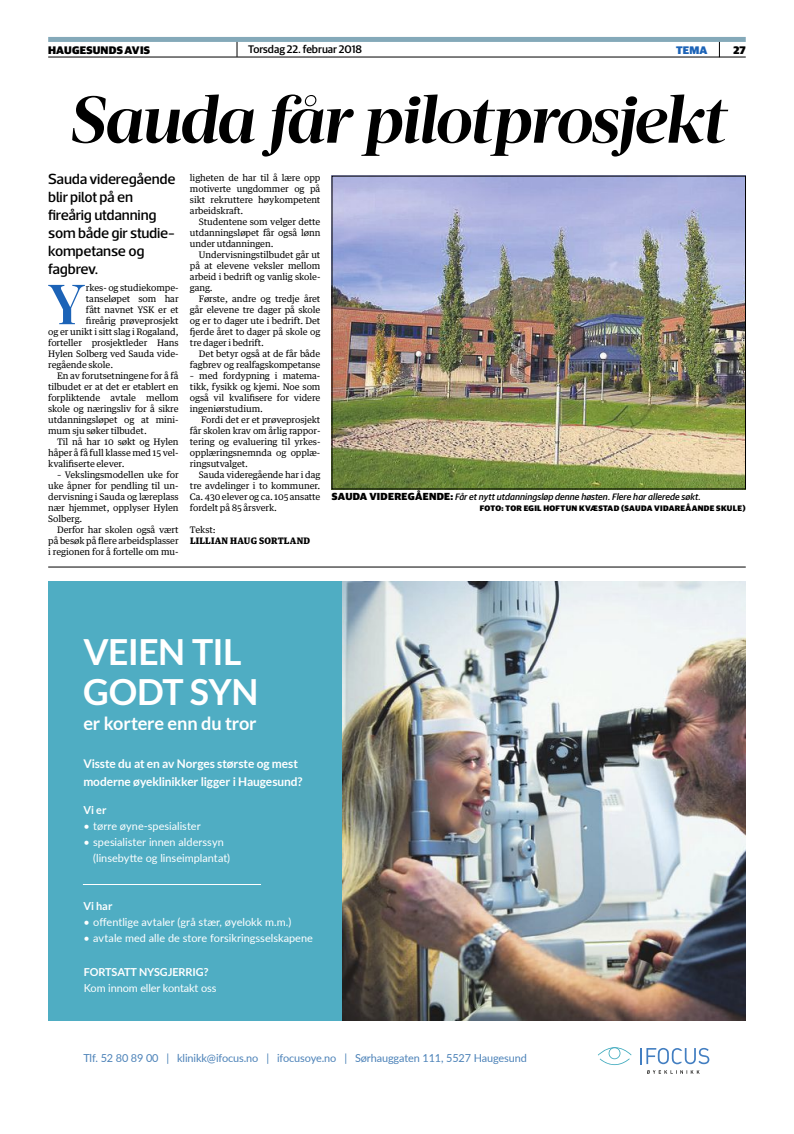
<style>
.page{position:relative;width:794px;height:1134px;background:#fff}
.page>*{position:absolute;margin:0;border:0;box-sizing:border-box;transform-origin:0 0}
.t1{font:italic 700 66px "Acta Headline";letter-spacing:-.04em;color:#000}
.t2{font:700 56.1px "Acta Headline";color:#1c63b7}
.t3{font:700 36px/40px "Lato";letter-spacing:-.015em;color:#fff}
.t4{font:700 18.3px "Lato";letter-spacing:-.01em;color:#fff}
.t5{font:500 15px/18px "Acto";letter-spacing:-.015em;color:#000}
.t6{font:700 12px/18px "Lato";letter-spacing:-.005em;color:#fff}
.t7{font:11px/16px "Lato";color:#fff}
.t8{font:11px "Lato";letter-spacing:-.01em;color:#4c82b8}
.t9{font:700 11px "Lato";letter-spacing:-.01em;color:#fff}
.t10{font:500 11px "Guardian Sans";color:#000}
.t11{font:900 11px "Guardian Sans";letter-spacing:.02em;color:#000}
.t12{font:900 11px "Guardian Sans";color:#1c63b7}
.t13{font:italic 500 9.3px "Guardian Sans";letter-spacing:.005em;color:#000}
.t14{font:9px/11px "Guardian Text Egyp";letter-spacing:-.01em;color:#000;text-align:justify}
.t15{font:900 9px "Guardian Text Egyp";letter-spacing:.025em;color:#000}
.t16{font:900 8px "Guardian Sans";letter-spacing:.04em;color:#000}
.s1{font-weight:900;font-style:normal;font-size:10.2px}
</style>
<div class="page">
<div style="left:48px;top:581px;width:298px;height:440px;background:#4fadc3"></div>
<img style="left:343px;top:581px;width:402px;height:440px">
<hr style="left:83px;top:884px;width:178px;height:1px;background:#fff">
<svg style="left:598px;top:1047px;width:33px;height:18px"></svg>
<svg style="left:640px;top:1048px;width:69px;height:16px"></svg>
<svg style="left:647px;top:1070px;width:52px;height:4px"></svg>
<svg style="left:237px;top:42px;width:1px;height:15px"></svg>
<svg style="left:719px;top:42px;width:1px;height:15px"></svg>
<hr style="left:48px;top:57px;width:697px;height:1px;background:#000">
<div style="left:48px;top:37px;width:697px;height:5px;background:#84a9b9"></div>
<img style="left:334px;top:178px;width:409px;height:309px">
<hr style="left:48px;top:567px;width:697px;height:1px;background:#000">
<p class="t11" style="left:48px;top:41px;width:103px">HAUGESUNDS AVIS</p>
<p class="t10" style="left:248px;top:41px;width:116px">Torsdag 22. februar 2018</p>
<p class="t12" style="left:676px;top:41px;width:33px">TEMA</p>
<p class="t11" style="left:733px;top:41px;width:14px">27</p>
<h1 class="t1" style="left:68px;top:81px;width:658px">Sauda får pilotprosjekt</h1>
<h3 class="t5" style="left:48px;top:170px;width:129px">Sauda videregående blir pilot på en fireårig utdanning som både gir studie&shy;kompetanse og fagbrev.</h3>
<h2 class="t2" style="left:48px;top:271px;width:39px">Y</h2>
<p class="t14" style="left:86px;top:282px;width:94px">rkes- og studiekompe-</p>
<p class="t14" style="left:86px;top:293px;width:94px">tanseløpet som har</p>
<p class="t14" style="left:86px;top:304px;width:94px">fått navnet YSK er et</p>
<p class="t14" style="left:86px;top:315px;width:94px">fireårig prøveprosjekt</p>
<p class="t14" style="left:48px;top:326px;width:132px">og er unikt i sitt slag i Rogaland,</p>
<p class="t14" style="left:48px;top:337px;width:132px">forteller prosjektleder Hans</p>
<p class="t14" style="left:48px;top:348px;width:132px">Hylen Solberg ved Sauda vide-</p>
<p class="t14" style="left:48px;top:359px;width:66px">regående skole.</p>
<p class="t14" style="left:57px;top:370px;width:123px">En av forutsetningene for å få</p>
<p class="t14" style="left:48px;top:381px;width:132px">tilbudet er at det er etablert en</p>
<p class="t14" style="left:48px;top:392px;width:132px">forpliktende avtale mellom</p>
<p class="t14" style="left:48px;top:403px;width:132px">skole og næringsliv for å sikre</p>
<p class="t14" style="left:48px;top:414px;width:132px">utdanningsløpet og at mini-</p>
<p class="t14" style="left:48px;top:425px;width:100px">mum sju søker tilbudet.</p>
<p class="t14" style="left:57px;top:436px;width:123px">Til nå har 10 søkt og Hylen</p>
<p class="t14" style="left:48px;top:446px;width:132px">håper å få full klasse med 15 vel-</p>
<p class="t14" style="left:48px;top:457px;width:78px">kvalifiserte elever.</p>
<p class="t14" style="left:48px;top:468px;width:132px;text-indent:9px">– Vekslingsmodellen uke for uke åpner for pendling til un&shy;dervisning i Sauda og læreplass nær hjemmet, opplyser Hylen Solberg.</p>
<p class="t14" style="left:48px;top:523px;width:132px;text-indent:9px">Derfor har skolen også vært på besøk på flere arbeidsplasser i regionen for å fortelle om mu-</p>
<p class="t14" style="left:190px;top:171px;width:132px">ligheten de har til å lære opp motiverte ungdommer og på sikt rekruttere høykompetent arbeidskraft.</p>
<p class="t14" style="left:190px;top:215px;width:132px;text-indent:9px">Studentene som velger dette utdanningsløpet får også lønn under utdanningen.</p>
<p class="t14" style="left:190px;top:248px;width:132px;text-indent:9px">Undervisningstilbudet går ut på at elevene veksler mellom arbeid i bedrift og vanlig skole&shy;gang.</p>
<p class="t14" style="left:190px;top:292px;width:132px;text-indent:9px">Første, andre og tredje året går elevene tre dager på skole og er to dager ute i bedrift. Det fjerde året to dager på skole og tre dager i bedrift.</p>
<p class="t14" style="left:190px;top:347px;width:132px;text-align:right">Det betyr også at de får både fagbrev og realfagskompetanse</p>
<p class="t14" style="left:190px;top:369px;width:132px">– med fordypning i matema&shy;tikk, fysikk og kjemi. Noe som også vil kvalifisere for videre ingeniørstudium.</p>
<p class="t14" style="left:190px;top:413px;width:132px;text-indent:11px">Fordi det er et prøveprosjekt får skolen krav om årlig rappor&shy;tering og evaluering til yrkes&shy;opplæringsnemnda og opplæ&shy;ringsutvalget.</p>
<p class="t14" style="left:190px;top:468px;width:132px;text-indent:9px">Sauda videregående har i dag tre avdelinger i to kommuner.<br>Ca. 430 elever og ca. 105 ansatte fordelt på 85 årsverk.</p>
<p class="t14" style="left:190px;top:523px;width:27px">Tekst:</p>
<p class="t15" style="left:190px;top:533px;width:122px">LILLIAN HAUG SORTLAND</p>
<p class="t13" style="left:332px;top:490px;width:370px"><span class="s1">SAUDA VIDEREGÅENDE:</span> Får et nytt utdanningsløp denne høsten. Flere har allerede søkt.</p>
<p class="t16" style="left:480px;top:502px;width:267px">FOTO: TOR EGIL HOFTUN KVÆSTAD (SAUDA VIDAREÅANDE SKULE)</p>
<h3 class="t3" style="left:83px;top:631px;width:177px">VEIEN TIL<br>GODT SYN</h3>
<h3 class="t4" style="left:83px;top:713px;width:175px">er kortere enn du tror</h3>
<h3 class="t6" style="left:83px;top:754px;width:221px">Visste du at en av Norges største og mest moderne øyeklinikker ligger i Haugesund?</h3>
<p class="t9" style="left:83px;top:804px;width:25px">Vi er</p>
<p class="t7" style="left:83px;top:817px;width:119px">• tørre øyne-spesialister</p>
<p class="t7" style="left:93px;top:833px;width:138px;text-indent:-10px">• spesialister innen alderssyn (linsebytte og linseimplantat)</p>
<p class="t9" style="left:83px;top:900px;width:31px">Vi har</p>
<p class="t7" style="left:83px;top:913px;width:209px">• offentlige avtaler (grå stær, øyelokk m.m.)</p>
<p class="t7" style="left:83px;top:929px;width:231px">• avtale med alle de store forsikringsselskapene</p>
<p class="t9" style="left:84px;top:966px;width:126px">FORTSATT NYSGJERRIG?</p>
<p class="t7" style="left:84px;top:979px;width:134px">Kom innom eller kontakt oss</p>
<p class="t8" style="left:83px;top:1050px;width:445px">Tlf. 52 80 89 00 | klinikk@ifocus.no | ifocusoye.no | Sørhauggaten 111, 5527 Haugesund</p>
</div>
